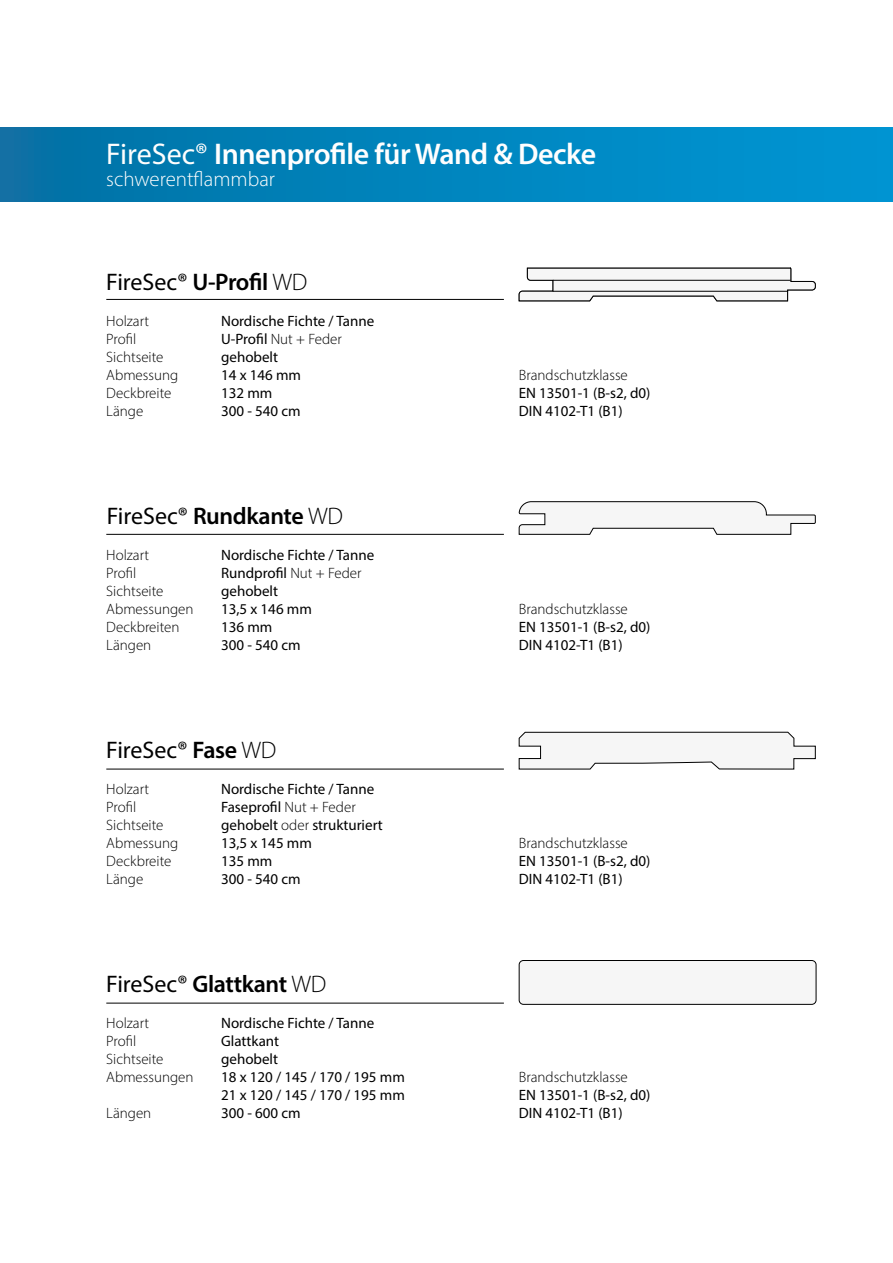
<style>
.page{position:relative;width:893px;height:1263px;background:#fff}
.page>*{position:absolute;margin:0;border:0;box-sizing:border-box;transform-origin:0 0}
.t1{font:600 30px "Myriad Pro";letter-spacing:-.015em;color:#fefefe}
.t2{font:600 24px "Myriad Pro";letter-spacing:-.015em;color:#000}
.t3{font:24px "Myriad Pro";color:#000}
.t4{font:300 21px "Myriad Pro";color:#fefefe}
.t5{font:15px/18px "Myriad Pro";color:#000}
.t6{font:300 15px/18px "Myriad Pro";color:#000}
.s1{font-weight:400}
.s2{font-weight:600}
.s3{font-weight:300}
</style>
<div class="page">
<div style="left:0;top:128px;width:893px;height:73px;background:linear-gradient(to right,#0372a5,#0097d5)"></div>
<svg style="left:518px;top:267px;width:298px;height:35px"></svg>
<hr style="left:553px;top:280px;width:238px;height:1px;background:#000">
<hr style="left:553px;top:291px;width:235px;height:1px;background:#000">
<svg style="left:518px;top:501px;width:298px;height:34px"></svg>
<svg style="left:518px;top:731px;width:298px;height:39px"></svg>
<hr style="left:106px;top:299px;width:398px;height:1px;background:#000">
<hr style="left:106px;top:534px;width:398px;height:1px;background:#000">
<hr style="left:106px;top:769px;width:398px;height:1px;background:#000">
<hr style="left:106px;top:1003px;width:398px;height:1px;background:#000">
<div style="left:519px;top:960px;width:297px;height:44px;background:#f6f6f6;border-radius:4px"></div>
<div style="left:519px;top:960px;width:297px;height:45px;border:1px solid #000;border-radius:4px"></div>
<h1 class="t1" style="left:106px;top:134px;width:491px"><span class="s1">FireSec®</span> Innenprofile für Wand &amp; Decke</h1>
<h3 class="t4" style="left:106px;top:166px;width:170px">schwerentflammbar</h3>
<h2 class="t3" style="left:106px;top:267px;width:203px">FireSec® <span class="s2">U-Profil</span> <span class="s3">WD</span></h2>
<p class="t6" style="left:106px;top:311px;width:73px">Holzart<br>Profil<br>Sichtseite<br>Abmessung<br>Deckbreite<br>Länge</p>
<p class="t5" style="left:221px;top:311px;width:155px">Nordische Fichte / Tanne<br>U-Profil <span class="s3">Nut + Feder </span>gehobelt<br>14 x 146 mm<br>132 mm<br>300 - 540 cm</p>
<h2 class="t2" style="left:107px;top:500px;width:238px"><span class="s1">FireSec®</span> Rundkante <span class="s3">WD</span></h2>
<p class="t6" style="left:106px;top:545px;width:89px">Holzart<br>Profil<br>Sichtseite<br>Abmessungen<br>Deckbreiten<br>Längen</p>
<p class="t5" style="left:221px;top:545px;width:155px">Nordische Fichte / Tanne<br>Rundprofil <span class="s3">Nut + Feder </span>gehobelt<br>13,5 x 146 mm<br>136 mm<br>300 - 540 cm</p>
<h2 class="t3" style="left:106px;top:735px;width:171px">FireSec® <span class="s2">Fase</span> <span class="s3">WD</span></h2>
<p class="t6" style="left:106px;top:779px;width:73px">Holzart<br>Profil<br>Sichtseite<br>Abmessung<br>Deckbreite<br>Länge</p>
<p class="t5" style="left:221px;top:779px;width:163px">Nordische Fichte / Tanne<br>Faseprofil <span class="s3">Nut + Feder </span>gehobelt <span class="s3">oder</span> strukturiert<br>13,5 x 145 mm<br>135 mm<br>300 - 540 cm</p>
<h2 class="t2" style="left:106px;top:968px;width:221px"><span class="s1">FireSec®</span> Glattkant <span class="s3">WD</span></h2>
<p class="t6" style="left:106px;top:1013px;width:89px">Holzart<br>Profil<br>Sichtseite<br>Abmessungen</p>
<p class="t6" style="left:106px;top:1103px;width:47px">Längen</p>
<p class="t5" style="left:221px;top:1013px;width:185px">Nordische Fichte / Tanne<br>Glattkant<br>gehobelt<br>18 x 120 / 145 / 170 / 195 mm<br>21 x 120 / 145 / 170 / 195 mm<br>300 - 600 cm</p>
<p class="t6" style="left:519px;top:365px;width:111px">Brandschutzklasse</p>
<p class="t5" style="left:519px;top:383px;width:133px">EN 13501-1 (B-s2, d0)<br>DIN 4102-T1 (B1)</p>
<p class="t6" style="left:519px;top:599px;width:111px">Brandschutzklasse</p>
<p class="t5" style="left:519px;top:617px;width:133px">EN 13501-1 (B-s2, d0)<br>DIN 4102-T1 (B1)</p>
<p class="t6" style="left:519px;top:833px;width:111px">Brandschutzklasse</p>
<p class="t5" style="left:519px;top:851px;width:133px">EN 13501-1 (B-s2, d0)<br>DIN 4102-T1 (B1)</p>
<p class="t6" style="left:519px;top:1067px;width:111px">Brandschutzklasse</p>
<p class="t5" style="left:519px;top:1085px;width:133px">EN 13501-1 (B-s2, d0)<br>DIN 4102-T1 (B1)</p>
</div>
